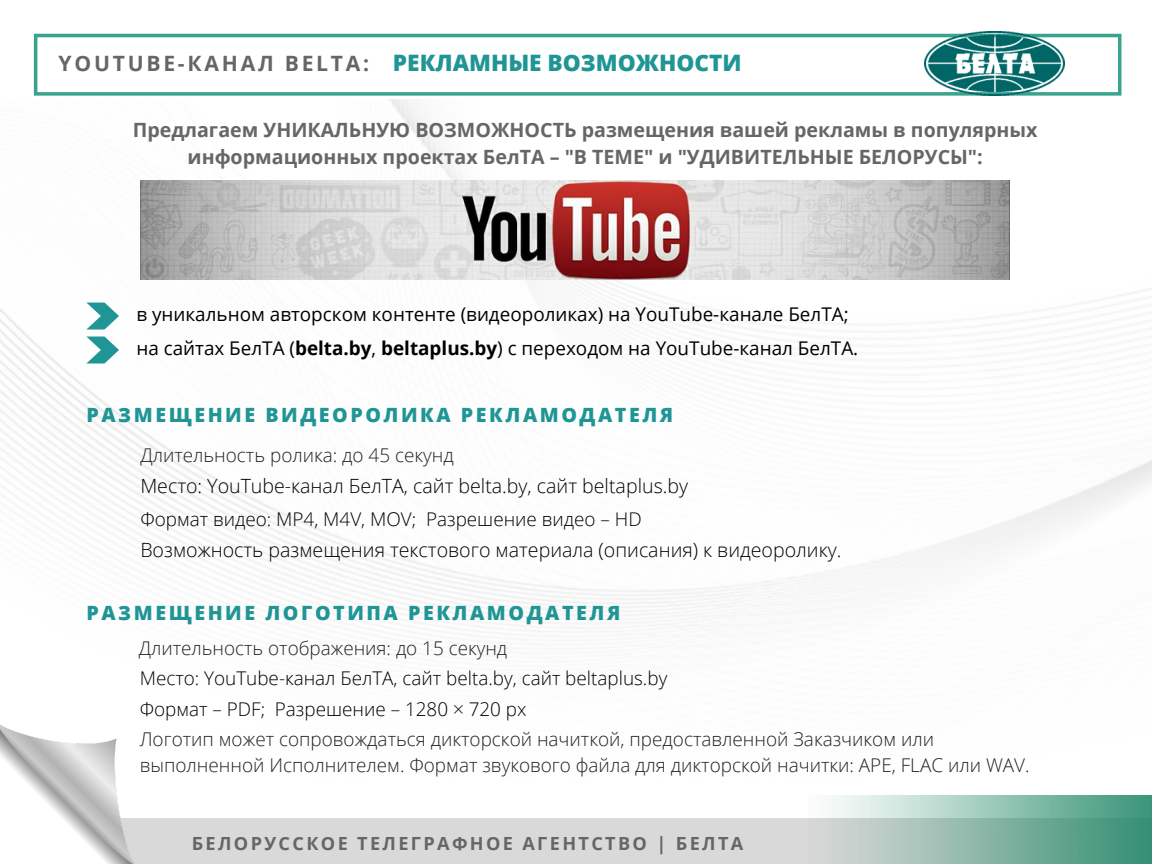
<style>
.page{position:relative;width:1152px;height:864px;background:#fff}
.page>*{position:absolute;margin:0;border:0;box-sizing:border-box;transform-origin:0 0}
.t1{font:800 22.65px "Open Sans";color:#209595}
.t2{font:700 21.15px "Open Sans";letter-spacing:.13em;color:#666}
.t3{font:700 19.65px/27px "Open Sans";color:#666;text-align:center}
.t4{font:300 19.65px "Open Sans";color:#000}
.t5{font:800 19.65px "Open Sans";letter-spacing:.13em;color:#209595}
.t6{font:300 18.9px "Open Sans";color:#222}
.t7{font:18.9px "Open Sans";color:#000}
.t8{font:300 18.9px "Open Sans";color:#000}
.t9{font:700 18.15px "Open Sans";letter-spacing:.13em;color:#666}
.s1{font-weight:700}
</style>
<div class="page">
<svg style="left:34px;top:34px;width:1087px;height:62px"></svg>
<div style="left:0;top:819px;width:1152px;height:45px;background:#d9d9d9"></div>
<img style="left:0;top:724px;width:136px;height:140px">
<svg style="left:86px;top:303px;width:33px;height:27px"></svg>
<svg style="left:86px;top:337px;width:33px;height:27px"></svg>
<img style="left:140px;top:180px;width:870px;height:99px">
<img style="left:808px;top:796px;width:344px;height:68px">
<img style="left:924px;top:31px;width:141px;height:64px">
<p class="t2" style="left:58px;top:48px;width:312px">YOUTUBE-КАНАЛ BELTA:</p>
<p class="t1" style="left:393px;top:47px;width:350px">РЕКЛАМНЫЕ ВОЗМОЖНОСТИ</p>
<p class="t3" style="left:133px;top:116px;width:906px">Предлагаем УНИКАЛЬНУЮ ВОЗМОЖНОСТЬ размещения вашей рекламы в популярных информационных проектах БелТА – "В ТЕМЕ" и "УДИВИТЕЛЬНЫЕ БЕЛОРУСЫ":</p>
<p class="t7" style="left:136px;top:301px;width:714px">в уникальном авторском контенте (видеороликах) на YouTube-канале БелТА;</p>
<p class="t7" style="left:136px;top:335px;width:723px">на сайтах БелТА (<span class="s1">belta.by</span>, <span class="s1">beltaplus.by</span>) с переходом на YouTube-канал БелТА.</p>
<p class="t5" style="left:86px;top:401px;width:588px">РАЗМЕЩЕНИЕ ВИДЕОРОЛИКА РЕКЛАМОДАТЕЛЯ</p>
<p class="t6" style="left:140px;top:441px;width:315px">Длительность ролика: до 45 секунд</p>
<p class="t4" style="left:140px;top:472px;width:549px">Место: YouTube-канал БелТА, сайт belta.by, сайт beltaplus.by</p>
<p class="t8" style="left:140px;top:505px;width:503px">Формат видео: MP4, M4V, MOV; Разрешение видео – HD</p>
<p class="t4" style="left:140px;top:536px;width:702px">Возможность размещения текстового материала (описания) к видеоролику.</p>
<p class="t5" style="left:86px;top:599px;width:535px">РАЗМЕЩЕНИЕ ЛОГОТИПА РЕКЛАМОДАТЕЛЯ</p>
<p class="t6" style="left:139px;top:635px;width:370px">Длительность отображения: до 15 секунд</p>
<p class="t8" style="left:140px;top:664px;width:529px">Место: YouTube-канал БелТА, сайт belta.by, сайт beltaplus.by</p>
<p class="t8" style="left:140px;top:696px;width:388px">Формат – PDF; Разрешение – 1280 × 720 рх</p>
<p class="t6" style="left:140px;top:726px;width:796px">Логотип может сопровождаться дикторской начиткой, предоставленной Заказчиком или</p>
<p class="t6" style="left:140px;top:752px;width:891px">выполненной Исполнителем. Формат звукового файла для дикторской начитки: APE, FLAC или WAV.</p>
<p class="t9" style="left:192px;top:830px;width:553px">БЕЛОРУССКОЕ ТЕЛЕГРАФНОЕ АГЕНТСТВО | БЕЛТА</p>
</div>
